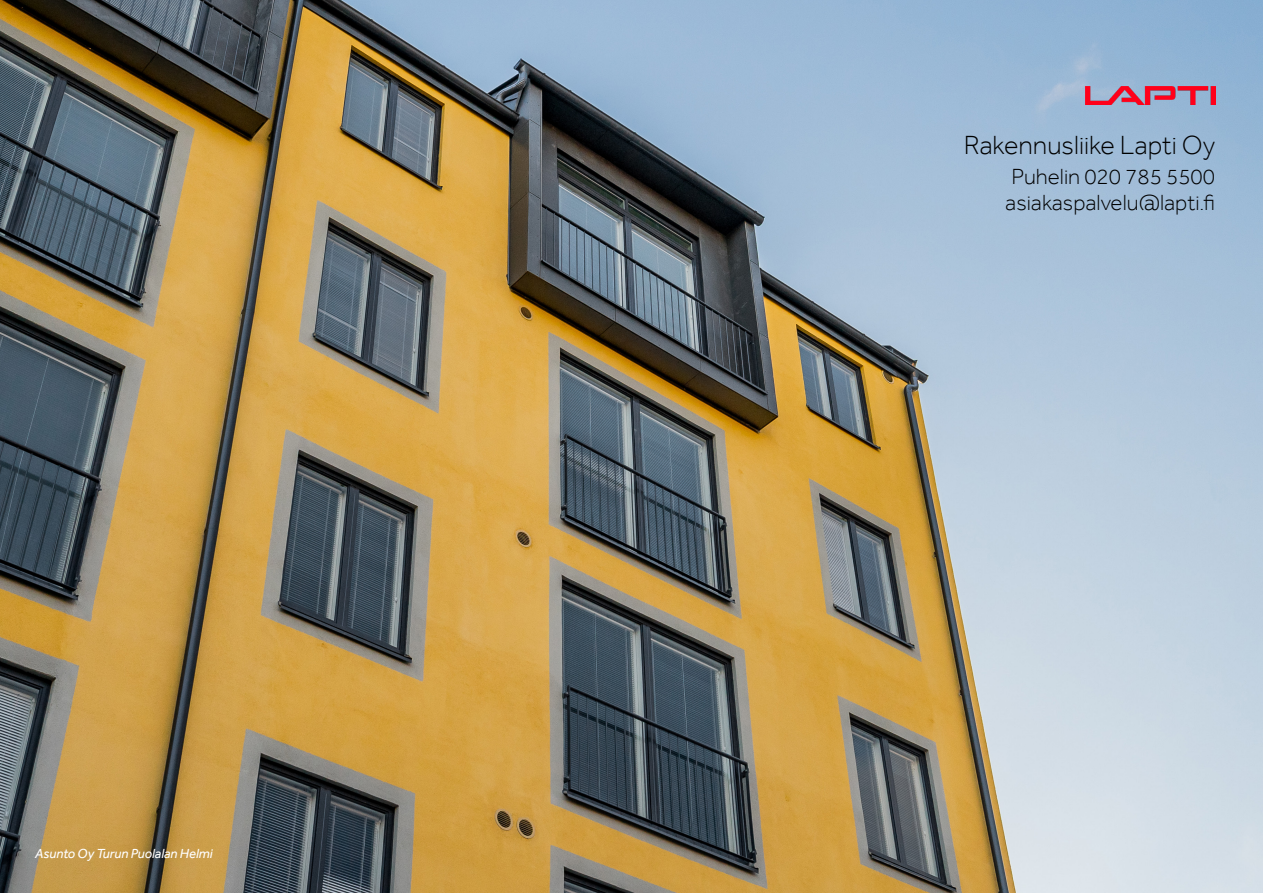
<style>
.page{position:relative;width:1263px;height:893px;background:#fff}
.page>*{position:absolute;margin:0;border:0;box-sizing:border-box;transform-origin:0 0}
.t1{font:300 27px "Effra";color:#000}
.t2{font:300 22.5px "Effra";color:#000}
.t3{font:italic 13.5px "Effra";color:#fff}
</style>
<div class="page">
<img style="left:0;top:0;width:1263px;height:893px">
<img style="left:1086px;top:86px;width:129px;height:19px">
<p class="t3" style="left:35px;top:845px;width:179px">Asunto Oy Turun Puolalan Helmi</p>
<p class="t1" style="left:964px;top:129px;width:253px">Rakennusliike Lapti Oy</p>
<p class="t2" style="left:1011px;top:163px;width:205px">Puhelin 020 785 5500</p>
<p class="t2" style="left:1005px;top:189px;width:211px">asiakaspalvelu@lapti.fi</p>
</div>
